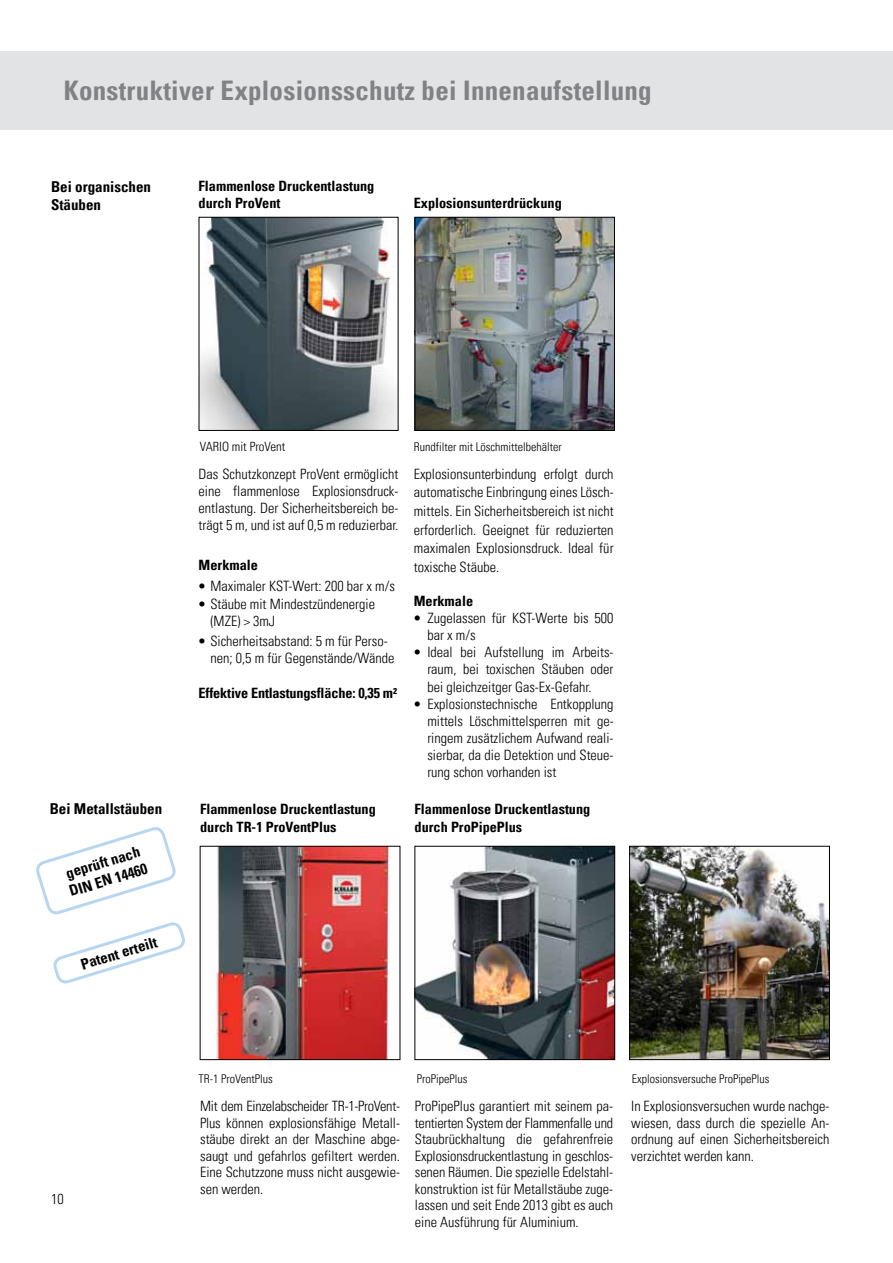
<style>
.page{position:relative;width:893px;height:1263px;background:#fff}
.page>*{position:absolute;margin:0;border:0;box-sizing:border-box;transform-origin:0 0}
.t1{font:700 condensed 27px "Univers LT Pro";letter-spacing:.01em;color:#808285}
.t2{font:700 condensed 15px/18px "Univers LT Pro";color:#000}
.t3{font:300 condensed 14.25px/16.5px "Univers LT Pro";color:#000;text-align:justify}
.t4{font:700 condensed 14.25px/18.6px "Univers LT Pro";color:#000}
.t5{font:300 condensed 12.75px "Univers LT Pro";color:#000}
.t6{font:300 condensed 12px "Univers LT Pro";color:#000}
</style>
<div class="page">
<div style="left:0;top:51px;width:893px;height:79px;background:#e2e3e4"></div>
<svg style="left:36px;top:827px;width:149px;height:157px"></svg>
<img style="left:201px;top:219px;width:195px;height:210px">
<div style="left:199px;top:217px;width:199px;height:214px;border:1px solid #000"></div>
<img style="left:417px;top:219px;width:196px;height:210px">
<div style="left:415px;top:217px;width:200px;height:214px;border:1px solid #000"></div>
<img style="left:216px;top:848px;width:174px;height:210px">
<div style="left:200px;top:846px;width:200px;height:214px;border:1px solid #000"></div>
<img style="left:417px;top:848px;width:196px;height:210px">
<div style="left:415px;top:846px;width:200px;height:214px;border:1px solid #000"></div>
<img style="left:631px;top:848px;width:197px;height:210px">
<div style="left:629px;top:846px;width:201px;height:214px;border:1px solid #000"></div>
<h1 class="t1" style="left:64px;top:74px;width:589px">Konstruktiver Explosionsschutz bei Innenaufstellung</h1>
<p class="t2" style="left:51px;top:177px;width:101px;line-height:18.6px">Bei organischen<br>Stäuben</p>
<p class="t4" style="left:199px;top:177px;width:177px;line-height:17.1px">Flammenlose Druckentlastung durch ProVent</p>
<p class="t4" style="left:414px;top:193px;width:150px">Explosionsunterdrückung</p>
<p class="t2" style="left:50px;top:799px;width:114px">Bei Metallstäuben</p>
<p class="t2" style="left:62px;top:865px;width:82px;rotate:-17deg">geprüft nach<br>DIN EN 14460</p>
<p class="t2" style="left:78px;top:956px;width:81px;rotate:-17deg">Patent erteilt</p>
<p class="t5" style="left:200px;top:438px;width:87px">VARIO mit ProVent</p>
<p class="t6" style="left:414px;top:439px;width:149px">Rundfilter mit Löschmittelbehälter</p>
<p class="t3" style="left:199px;top:464px;width:201px;line-height:17.1px">Das Schutzkonzept ProVent ermöglicht eine flammenlose Explosionsdruck&shy;entlastung. Der Sicherheitsbereich be&shy;trägt 5 m, und ist auf 0,5 m reduzierbar.</p>
<p class="t4" style="left:199px;top:556px;width:61px">Merkmale</p>
<p class="t3" style="left:199px;top:576px;width:198px">• Maximaler KST-Wert: 200 bar x m/s</p>
<p class="t3" style="left:210px;top:595px;width:166px;line-height:17.1px;text-indent:-12px">• Stäube mit Mindestzündenergie (MZE) &gt; 3mJ</p>
<p class="t3" style="left:210px;top:632px;width:186px;line-height:17.1px;text-indent:-12px">• Sicherheitsabstand: 5 m für Perso&shy;nen; 0,5 m für Gegenstände/Wände</p>
<p class="t4" style="left:199px;top:683px;width:200px">Effektive Entlastungsfläche: 0,35 m²</p>
<p class="t4" style="left:200px;top:799px;width:177px">Flammenlose Druckentlastung durch TR-1 ProVentPlus</p>
<p class="t3" style="left:414px;top:464px;width:201px;line-height:18.6px">Explosionsunterbindung erfolgt durch automatische Einbringung eines Lösch&shy;mittels. Ein Sicherheitsbereich ist nicht erforderlich. Geeignet für reduzierten maximalen Explosionsdruck. Ideal für toxische Stäube.</p>
<p class="t4" style="left:414px;top:591px;width:61px">Merkmale</p>
<p class="t3" style="left:427px;top:609px;width:188px;line-height:17.1px;text-indent:-14px">• Zugelassen für KST-Werte bis 500 bar x m/s</p>
<p class="t3" style="left:427px;top:643px;width:188px;line-height:17.1px;text-indent:-14px">• Ideal bei Aufstellung im Arbeits&shy;raum, bei toxischen Stäuben oder bei gleichzeitger Gas-Ex-Gefahr.</p>
<p class="t3" style="left:427px;top:694px;width:188px;line-height:17.1px;text-indent:-14px">• Explosionstechnische Entkopplung mittels Löschmittelsperren mit ge&shy;ringem zusätzlichem Aufwand reali&shy;sierbar, da die Detektion und Steue&shy;rung schon vorhanden ist</p>
<p class="t4" style="left:415px;top:799px;width:177px">Flammenlose Druckentlastung durch ProPipePlus</p>
<p class="t3" style="left:51px;top:1190px;width:14px">10</p>
<p class="t6" style="left:199px;top:1071px;width:76px">TR-1 ProVentPlus</p>
<p class="t6" style="left:632px;top:1071px;width:139px">Explosionsversuche ProPipePlus</p>
<p class="t6" style="left:417px;top:1071px;width:52px">ProPipePlus</p>
<p class="t3" style="left:200px;top:1097px;width:201px">Mit dem Einzelabscheider TR-1-ProVent-Plus können explosionsfähige Metall&shy;stäube direkt an der Maschine abge&shy;saugt und gefahrlos gefiltert werden.<br>Eine Schutzzone muss nicht ausgewie&shy;sen werden.</p>
<p class="t3" style="left:415px;top:1097px;width:200px">ProPipePlus garantiert mit seinem pa&shy;tentierten System der Flammenfalle und Staubrückhaltung die gefahrenfreie Explosionsdruckentlastung in geschlos&shy;senen Räumen. Die spezielle Edelstahl&shy;konstruktion ist für Metallstäube zuge&shy;lassen und seit Ende 2013 gibt es auch eine Ausführung für Aluminium.</p>
<p class="t3" style="left:631px;top:1097px;width:200px">In Explosionsversuchen wurde nachge&shy;wiesen, dass durch die spezielle An&shy;ordnung auf einen Sicherheitsbereich verzichtet werden kann.</p>
</div>
